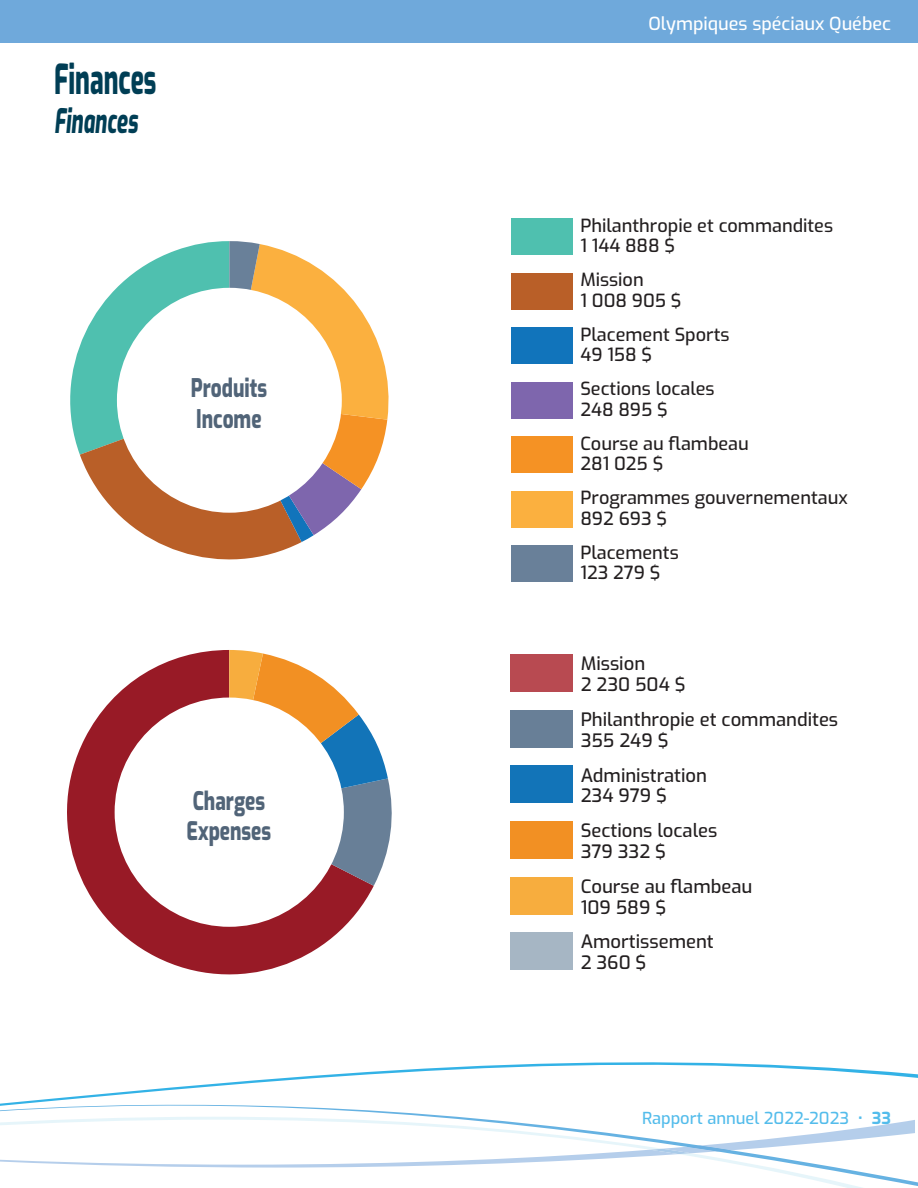
<style>
.page{position:relative;width:918px;height:1188px;background:#fff}
.page>*{position:absolute;margin:0;border:0;box-sizing:border-box;transform-origin:0 0}
.t1{font:800 41.25px "Exo";color:#003e55;scale:.6 1}
.t2{font:italic 800 33.75px "Exo";color:#003e55;scale:.6 1}
.t3{font:800 25.5px/30.6px "Exo";color:#516478;scale:.75 1}
.t4{font:500 18.45px/20.7px "Exo";color:#231f20}
.t5{font:500 18.15px/20.4px "Exo";color:#231f20}
.t6{font:500 18px "Exo";color:#fff}
.t7{font:500 16.5px "Exo";color:#53bceb}
.s1{font-weight:700}
</style>
<div class="page">
<svg style="left:717px;top:1150px;width:201px;height:38px"></svg>
<img style="left:589px;top:1151px;width:102px;height:3px">
<img style="left:0;top:1062px;width:915px;height:88px">
<img style="left:0;top:1140px;width:732px;height:11px">
<div style="left:0;top:0;width:918px;height:43px;background:#6fa9db"></div>
<div style="left:511px;top:218px;width:62px;height:37px;background:#4fc0af"></div>
<div style="left:511px;top:273px;width:62px;height:36px;background:#b95f28"></div>
<div style="left:511px;top:328px;width:62px;height:36px;background:#1174bb"></div>
<div style="left:511px;top:382px;width:62px;height:36px;background:#7e66ad"></div>
<div style="left:511px;top:437px;width:62px;height:36px;background:#f59224"></div>
<div style="left:511px;top:491px;width:62px;height:37px;background:#fbb03f"></div>
<div style="left:511px;top:546px;width:62px;height:36px;background:#698099"></div>
<svg style="left:70px;top:241px;width:319px;height:319px"></svg>
<div style="left:117px;top:288px;width:225px;height:225px;background:#fff;border-radius:50%"></div>
<svg style="left:67px;top:650px;width:307px;height:324px;fill:#981a26"></svg>
<svg style="left:229px;top:650px;width:163px;height:236px"></svg>
<div style="left:115px;top:698px;width:229px;height:229px;background:#fff;border-radius:50%"></div>
<div style="left:510px;top:655px;width:63px;height:37px;background:#b84a51"></div>
<div style="left:510px;top:710px;width:63px;height:37px;background:#687f97"></div>
<div style="left:510px;top:766px;width:63px;height:37px;background:#1274b8"></div>
<div style="left:510px;top:821px;width:63px;height:37px;background:#f29023"></div>
<div style="left:510px;top:877px;width:63px;height:37px;background:#f7ad3e"></div>
<div style="left:510px;top:933px;width:63px;height:37px;background:#a6b6c4"></div>
<h1 class="t1" style="left:54px;top:49px;width:172px">Finances</h1>
<h2 class="t2" style="left:54px;top:95px;width:141px">Finances</h2>
<h3 class="t3" style="left:191px;top:371px;width:103px">Produits<br>Income</h3>
<h3 class="t3" style="left:187px;top:784px;width:114px">Charges<br>Expenses</h3>
<p class="t6" style="left:648px;top:11px;width:244px">Olympiques spéciaux Québec</p>
<p class="t5" style="left:580px;top:214px;width:254px">Philanthropie et commandites<br>1 144 888 $</p>
<p class="t5" style="left:580px;top:269px;width:103px">Mission<br>1 008 905 $</p>
<p class="t5" style="left:580px;top:323px;width:151px">Placement Sports<br>49 158 $</p>
<p class="t5" style="left:580px;top:378px;width:136px">Sections locales<br>248 895 $</p>
<p class="t5" style="left:580px;top:432px;width:170px">Course au flambeau<br>281 025 $</p>
<p class="t5" style="left:580px;top:487px;width:269px">Programmes gouvernementaux<br>892 693 $</p>
<p class="t5" style="left:580px;top:541px;width:100px">Placements<br>123 279 $</p>
<p class="t4" style="left:581px;top:653px;width:107px">Mission<br>2 230 504 $</p>
<p class="t4" style="left:581px;top:708px;width:259px">Philanthropie et commandites<br>355 249 $</p>
<p class="t4" style="left:581px;top:764px;width:128px">Administration<br>234 979 $</p>
<p class="t4" style="left:581px;top:819px;width:138px">Sections locales<br>379 332 $</p>
<p class="t4" style="left:581px;top:875px;width:173px">Course au flambeau<br>109 589 $</p>
<p class="t4" style="left:581px;top:931px;width:135px">Amortissement<br>2 360 $</p>
<p class="t4" style="left:587px;top:653px;width:107px">Mission<br>2 230 504 $</p>
<p class="t4" style="left:587px;top:708px;width:259px">Philanthropie et commandites<br>355 249 $</p>
<p class="t4" style="left:587px;top:764px;width:128px">Administration<br>234 979 $</p>
<p class="t4" style="left:587px;top:819px;width:138px">Sections locales<br>379 332 $</p>
<p class="t4" style="left:587px;top:875px;width:173px">Course au flambeau<br>109 589 $</p>
<p class="t4" style="left:587px;top:931px;width:135px">Amortissement<br>2 360 $</p>
<p class="t7" style="left:642px;top:1106px;width:250px">Rapport annuel 2022-2023 • <span class="s1">33</span></p>
</div>
